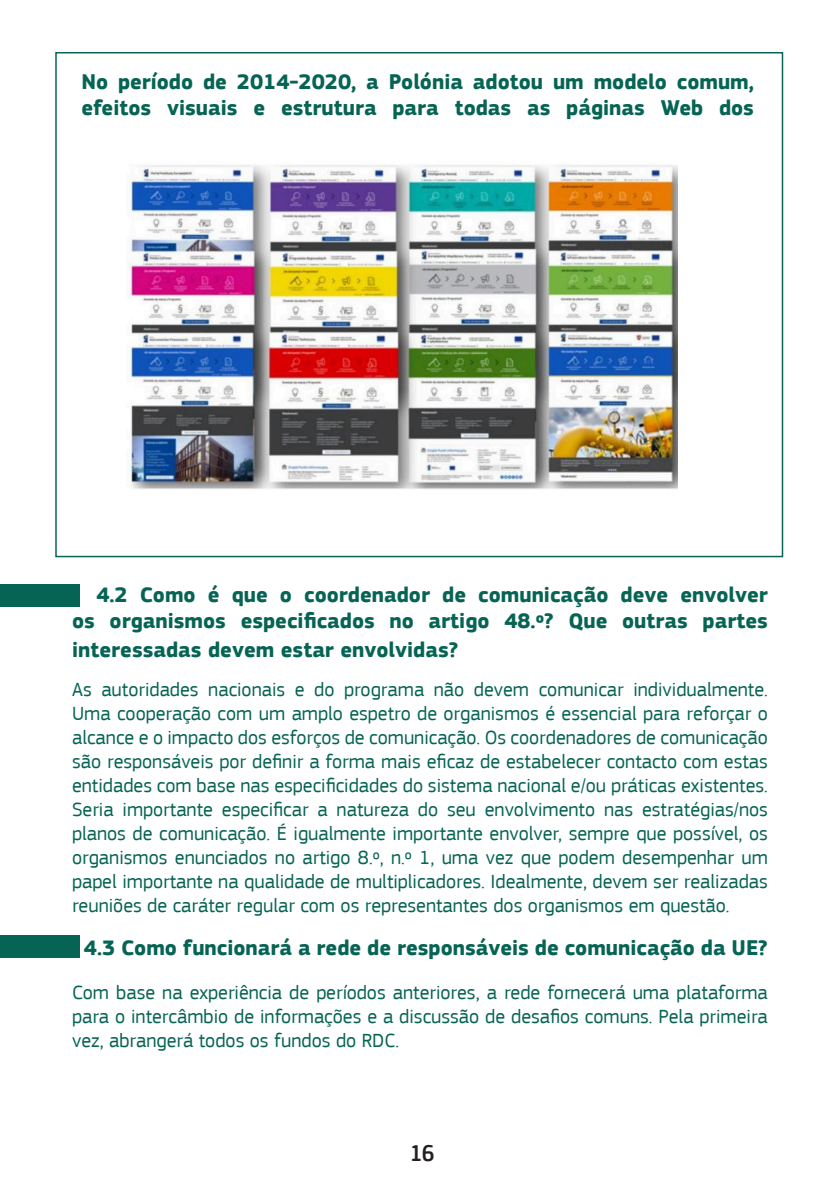
<style>
.page{position:relative;width:840px;height:1191px;background:#fff}
.page>*{position:absolute;margin:0;border:0;box-sizing:border-box;transform-origin:0 0}
.t1{font:500 24px "EC Square Sans Cond Pro";color:#231f20}
.t2{font:700 22px/26.4px "EC Square Sans Pro";color:#066454}
.t3{font:20px/24px "EC Square Sans Pro";color:#066454;text-align:justify}
</style>
<div class="page">
<img style="left:127px;top:164px;width:550px;height:325px">
<div style="left:55px;top:52px;width:727px;height:505px;border:2px solid #086556"></div>
<div style="left:0;top:584px;width:79px;height:23px;background:#066454"></div>
<div style="left:0;top:935px;width:79px;height:23px;background:#066454"></div>
<p class="t2" style="left:81px;top:69px;width:673px">No período de 2014-2020, a Polónia adotou um modelo comum, efeitos visuais e estrutura para todas as páginas Web dos</p>
<p class="t2" style="left:72px;top:582px;width:697px;text-align:right">4.2 Como é que o coordenador de comunicação deve envolver os organismos especificados no artigo 48.º? Que outras partes</p>
<p class="t2" style="left:72px;top:637px;width:387px">interessadas devem estar envolvidas?</p>
<p class="t3" style="left:72px;top:677px;width:697px">As autoridades nacionais e do programa não devem comunicar individualmente.<br>Uma cooperação com um amplo espetro de organismos é essencial para reforçar o alcance e o impacto dos esforços de comunicação. Os coordenadores de comunicação são responsáveis por definir a forma mais eficaz de estabelecer contacto com estas entidades com base nas especificidades do sistema nacional e/ou práticas existentes.<br>Seria importante especificar a natureza do seu envolvimento nas estratégias/nos planos de comunicação. É igualmente importante envolver, sempre que possível, os organismos enunciados no artigo 8.º, n.º 1, uma vez que podem desempenhar um papel importante na qualidade de multiplicadores. Idealmente, devem ser realizadas reuniões de caráter regular com os representantes dos organismos em questão.</p>
<p class="t2" style="left:84px;top:935px;width:685px">4.3 Como funcionará a rede de responsáveis de comunicação da UE?</p>
<p class="t3" style="left:72px;top:980px;width:697px">Com base na experiência de períodos anteriores, a rede fornecerá uma plataforma para o intercâmbio de informações e a discussão de desafios comuns. Pela primeira vez, abrangerá todos os fundos do RDC.</p>
<p class="t1" style="left:410px;top:1138px;width:26px">16</p>
</div>
